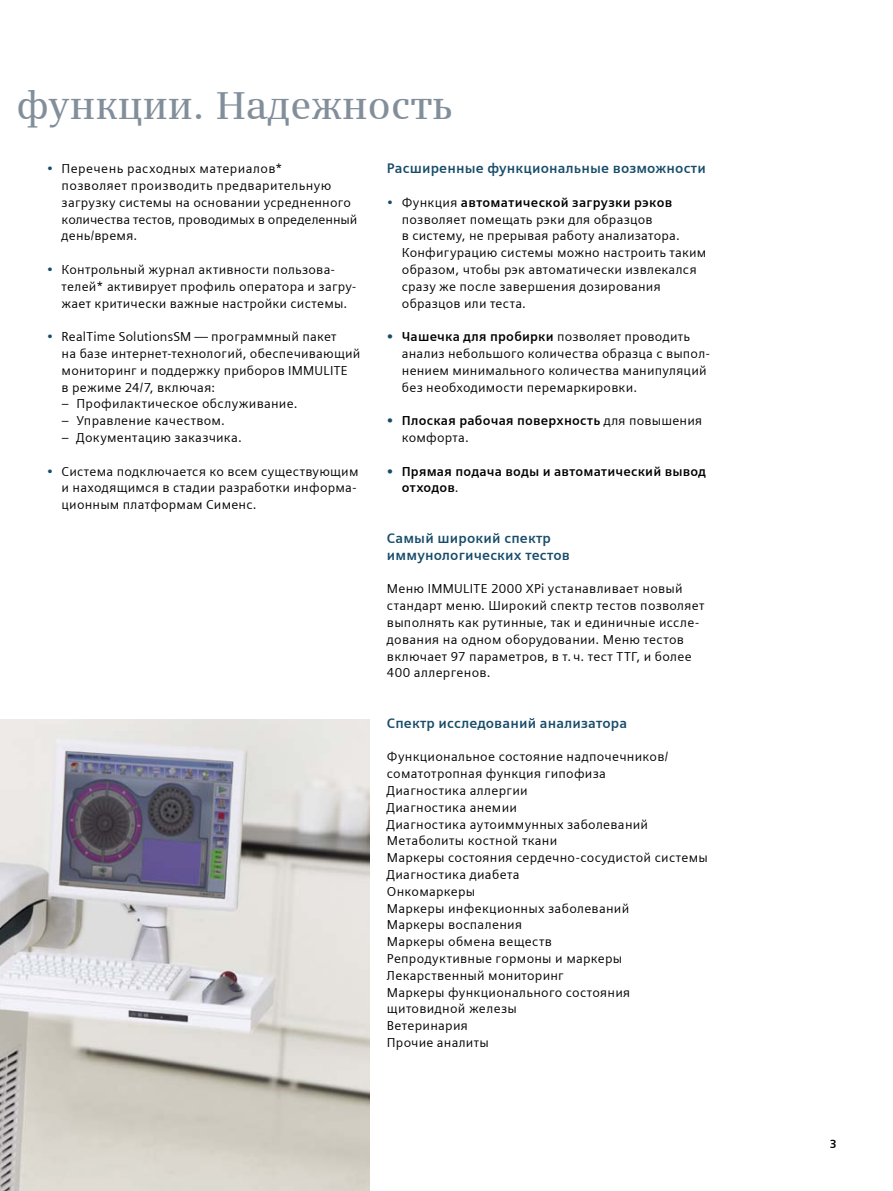
<style>
.page{position:relative;width:893px;height:1191px;background:#fff}
.page>*{position:absolute;margin:0;border:0;box-sizing:border-box;transform-origin:0 0}
.t1{font:600 39px "Siemens Serif";letter-spacing:.005em;color:#828f9b}
.t2{font:700 13.95px/16.8px "Siemens Sans";letter-spacing:.01em;color:#174c6a}
.t3{font:13.05px/16.8px "Siemens Sans";letter-spacing:.02em;color:#000}
.t4{font:700 13.05px/16.8px "Siemens Sans";letter-spacing:.015em;color:#000}
.t5{font:700 12px "Siemens Sans";color:#000}
.s1{color:#174c6a}
.s2{font-weight:700}
.s3{font-weight:700;color:#174c6a}
.s4{font-weight:400}
</style>
<div class="page">
<img style="left:0;top:719px;width:370px;height:472px">
<h1 class="t1" style="left:17px;top:82px;width:437px">функции. Надежность</h1>
<p class="t3" style="left:62px;top:160px;width:297px;text-indent:-15px"><span class="s1">•</span> Перечень расходных материалов*<br>позволяет производить предварительную загрузку системы на основании усредненного количества тестов, проводимых в определенный день/время.</p>
<p class="t3" style="left:62px;top:261px;width:296px;text-indent:-15px"><span class="s1">•</span> Контрольный журнал активности пользова&shy;телей* активирует профиль оператора и загру&shy;жает критически важные настройки системы.</p>
<p class="t3" style="left:62px;top:328px;width:300px;text-indent:-15px"><span class="s1">•</span> RealTime SolutionsSM — программный пакет<br>на базе интернет-технологий, обеспечивающий мониторинг и поддержку приборов IMMULITE<br>в режиме 24/7, включая:</p>
<p class="t3" style="left:62px;top:395px;width:237px">– Профилактическое обслуживание.</p>
<p class="t3" style="left:62px;top:412px;width:165px">– Управление качеством.</p>
<p class="t3" style="left:62px;top:429px;width:182px">– Документацию заказчика.</p>
<p class="t3" style="left:62px;top:463px;width:298px;text-indent:-15px"><span class="s1">•</span> Система подключается ко всем существующим и находящимся в стадии разработки информа&shy;ционным платформам Сименс.</p>
<p class="t2" style="left:387px;top:160px;width:320px">Расширенные функциональные возможности</p>
<p class="t3" style="left:402px;top:194px;width:306px;text-indent:-15px"><span class="s1">•</span> Функция <span class="s2">автоматической загрузки рэков </span>позволяет помещать рэки для образцов<br>в систему, не прерывая работу анализатора.<br>Конфигурацию системы можно настроить таким образом, чтобы рэк автоматически извлекался сразу же после завершения дозирования образцов или теста.</p>
<p class="t3" style="left:402px;top:328px;width:309px;text-indent:-15px"><span class="s3">•</span> <span class="s2">Чашечка для пробирки</span> позволяет проводить анализ небольшого количества образца с выпол&shy;нением минимального количества манипуляций без необходимости перемаркировки.</p>
<p class="t4" style="left:402px;top:412px;width:302px;text-indent:-15px"><span class="s1">•</span> Плоская рабочая поверхность <span class="s4">для повышения комфорта.</span></p>
<p class="t4" style="left:402px;top:463px;width:306px;text-indent:-15px"><span class="s1">•</span> Прямая подача воды и автоматический вывод отходов<span class="s4">.</span></p>
<p class="t2" style="left:387px;top:530px;width:184px">Самый широкий спектр иммунологических тестов</p>
<p class="t3" style="left:387px;top:580px;width:319px">Меню IMMULITE 2000 XPi устанавливает новый стандарт меню. Широкий спектр тестов позволяет выполнять как рутинные, так и единичные иссле&shy;дования на одном оборудовании. Меню тестов включает 97 параметров, в т. ч. тест ТТГ, и более 400 аллергенов.</p>
<p class="t2" style="left:387px;top:714px;width:242px">Спектр исследований анализатора</p>
<p class="t3" style="left:387px;top:748px;width:322px">Функциональное состояние надпочечников/ соматотропная функция гипофиза<br>Диагностика аллергии<br>Диагностика анемии<br>Диагностика аутоиммунных заболеваний<br>Метаболиты костной ткани<br>Маркеры состояния сердечно-сосудистой системы<br>Диагностика диабета<br>Онкомаркеры<br>Маркеры инфекционных заболеваний<br>Маркеры воспаления<br>Маркеры обмена веществ<br>Репродуктивные гормоны и маркеры<br>Лекарственный мониторинг<br>Маркеры функционального состояния щитовидной железы<br>Ветеринария<br>Прочие аналиты</p>
<p class="t5" style="left:830px;top:1137px;width:8px">3</p>
</div>
